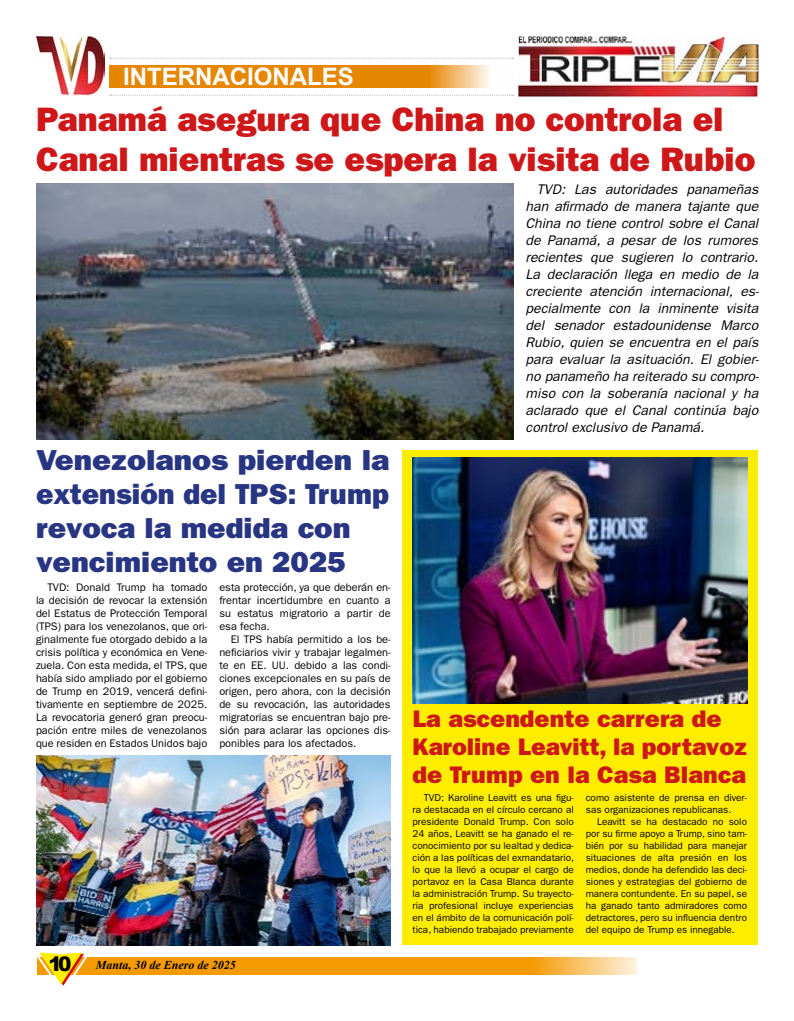
<style>
.page{position:relative;width:794px;height:1021px;background:#fff}
.page>*{position:absolute;margin:0;border:0;box-sizing:border-box;transform-origin:0 0}
.t1{font:34px/40px "ITC Franklin Gothic Std Hvy";color:#cd1719}
.t2{font:29px/34px "ITC Franklin Gothic Std Hvy";color:#283583;scale:1.09 1}
.t3{font:24px/28px "ITC Franklin Gothic Std Hvy";color:#cd1719;scale:1.05 1}
.t4{font:700 24px "Arial";color:#fff}
.t5{font:italic 14px/17px "ITC Franklin Gothic Std";color:#000;text-align:justify}
.t6{font:italic 700 12px "Times New Roman";color:#000}
.t7{font:11px/13px "ITC Franklin Gothic Std";color:#000;text-align:justify}
.t8{font:10px/12px "ITC Franklin Gothic Std";color:#000;text-align:justify}
.s1{font-family:"Arial";font-weight:900;font-style:normal;font-size:20px}
</style>
<div class="page">
<svg style="left:89px;top:957px;width:547px;height:17px;background:#f5a215"></svg>
<svg style="left:37px;top:952px;width:52px;height:33px"></svg>
<svg style="left:110px;top:95px;width:403px;height:1px"></svg>
<svg style="left:109px;top:65px;width:380px;height:23px;background:#e88e13"></svg>
<svg style="left:110px;top:58px;width:403px;height:1px"></svg>
<img style="left:36px;top:36px;width:68px;height:60px">
<img style="left:519px;top:36px;width:239px;height:60px">
<img style="left:37px;top:184px;width:476px;height:255px">
<img style="left:37px;top:755px;width:354px;height:190px">
<div style="left:403px;top:450px;width:355px;height:495px;background:#ffed00"></div>
<img style="left:412px;top:457px;width:335px;height:246px">
<h3 class="t4" style="left:123px;top:60px;width:232px">INTERNACIONALES</h3>
<h1 class="t1" style="left:36px;top:99px;width:721px">Panamá asegura que China no controla el<br>Canal mientras se espera la visita de Rubio</h1>
<h2 class="t2" style="left:36px;top:443px;width:326px">Venezolanos pierden la extensión del TPS: Trump revoca la medida con vencimiento en 2025</h2>
<p class="t7" style="left:36px;top:581px;width:173px;text-indent:11px">TVD: Donald Trump ha tomado la decisión de revocar la extensión del Estatus de Protección Temporal (TPS) para los venezolanos, que ori&shy;ginalmente fue otorgado debido a la crisis política y económica en Vene&shy;zuela. Con esta medida, el TPS, que había sido ampliado por el gobierno de Trump en 2019, vencerá defini&shy;tivamente en septiembre de 2025.<br>La revocatoria generó gran preocu&shy;pación entre miles de venezolanos que residen en Estados Unidos bajo</p>
<p class="t7" style="left:219px;top:581px;width:173px">esta protección, ya que deberán en&shy;frentar incertidumbre en cuanto a su estatus migratorio a partir de esa fecha.</p>
<p class="t7" style="left:219px;top:633px;width:173px;text-indent:11px">El TPS había permitido a los be&shy;neficiarios vivir y trabajar legalmen&shy;te en EE. UU. debido a las condi&shy;ciones excepcionales en su país de origen, pero ahora, con la decisión de su revocación, las autoridades migratorias se encuentran bajo pre&shy;sión para aclarar las opciones dis&shy;ponibles para los afectados.</p>
<p class="t6" style="left:49px;top:956px;width:189px"><span class="s1">10</span> Manta, 30 de Enero de 2025</p>
<p class="t5" style="left:525px;top:181px;width:238px;text-indent:11px">TVD: Las autoridades panameñas han afirmado de manera tajante que China no tiene control sobre el Canal de Panamá, a pesar de los rumores recientes que sugieren lo contrario.<br>La declaración llega en medio de la creciente atención internacional, es&shy;pecialmente con la inminente visita del senador estadounidense Marco Rubio, quien se encuentra en el país para evaluar la asituación. El gobier&shy;no panameño ha reiterado su compro&shy;miso con la soberanía nacional y ha aclarado que el Canal continúa bajo controlexclusivo de Panamá.</p>
<h3 class="t3" style="left:412px;top:704px;width:320px">La ascendente carrera de<br>Karoline Leavitt, la portavoz de Trump en la Casa Blanca</h3>
<p class="t8" style="left:412px;top:791px;width:163px;text-indent:11px">TVD: Karoline Leavitt es una figu&shy;ra destacada en el círculo cercano al presidente Donald Trump. Con solo 24 años, Leavitt se ha ganado el re&shy;conocimiento por su lealtad y dedica&shy;ción a las políticas del exmandatario, lo que la llevó a ocupar el cargo de portavoz en la Casa Blanca durante la administración Trump. Su trayecto&shy;ria profesional incluye experiencias en el ámbito de la comunicación polí&shy;tica, habiendo trabajado previamente</p>
<p class="t8" style="left:586px;top:791px;width:163px">como asistente de prensa en diver&shy;sas organizaciones republicanas.</p>
<p class="t8" style="left:586px;top:815px;width:163px;text-indent:11px">Leavitt se ha destacado no solo por su firme apoyo a Trump, sino tam&shy;bién por su habilidad para manejar situaciones de alta presión en los medios, donde ha defendido las deci&shy;siones y estrategias del gobierno de manera contundente. En su papel, se ha ganado tanto admiradores como detractores, pero su influencia dentro del equipo de Trump es innegable.</p>
</div>
